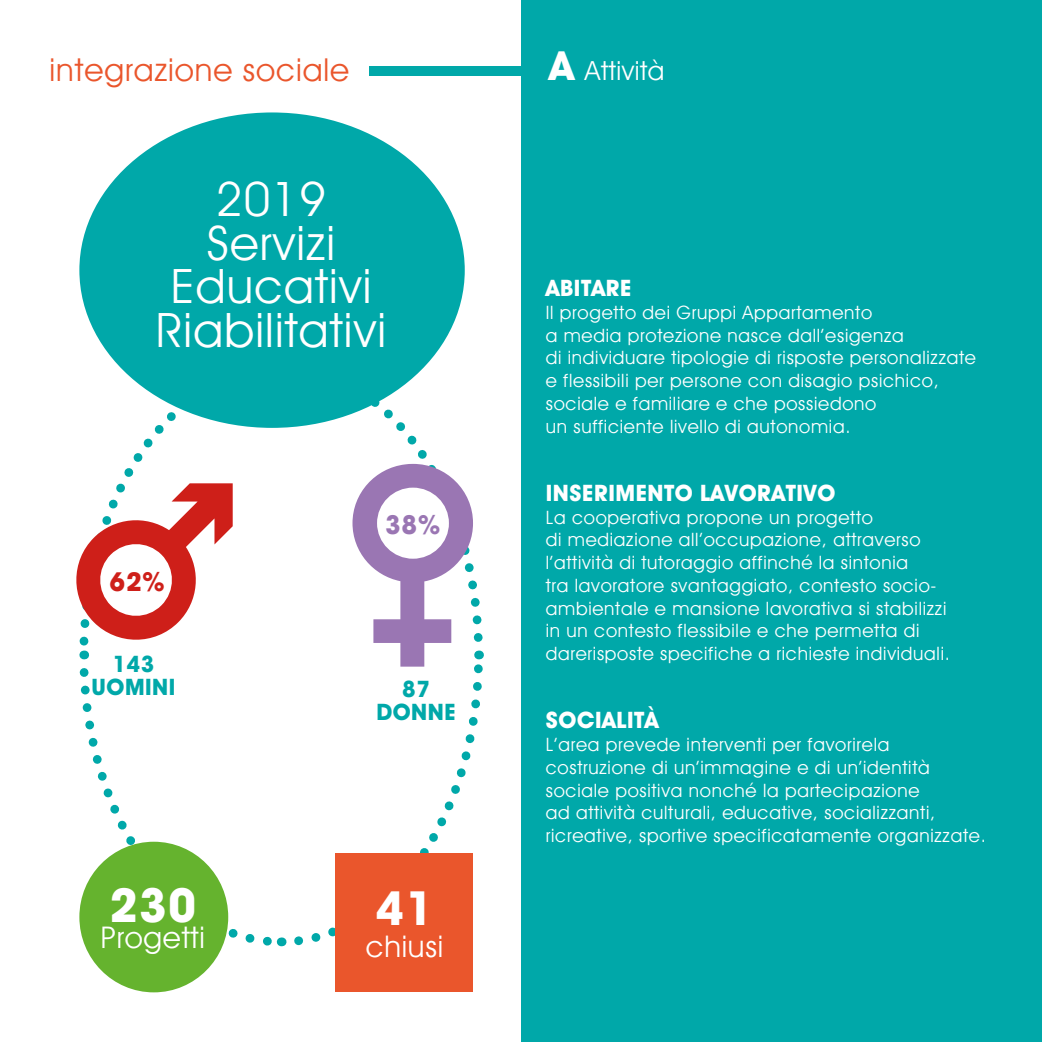
<style>
.page{position:relative;width:1042px;height:1042px;background:#fff}
.page>*{position:absolute;margin:0;border:0;box-sizing:border-box;transform-origin:0 0}
.t1{font:47.25px/43.8px "Avant Guard Regular SWFTE";letter-spacing:.025em;color:#fff;text-align:center}
.t2{font:47.25px "Avant Guard Bold SWFTE";color:#fff}
.t3{font:31.5px "Avant Guard Regular SWFTE";letter-spacing:.03em;color:#ea562c}
.t4{font:29.75px "Avant Guard Regular SWFTE";letter-spacing:.025em;color:#fff}
.t5{font:26.25px "Avant Guard Regular SWFTE";letter-spacing:.02em;color:#fff}
.t6{font:26.25px "Avant Guard Bold SWFTE";color:#9a76b3}
.t7{font:26.25px "Avant Guard Bold SWFTE";color:#ce1f19}
.t8{font:22.75px "Avant Guard Bold SWFTE";letter-spacing:.025em;color:#fff}
.t9{font:22.75px/22.8px "Avant Guard Bold SWFTE";letter-spacing:.025em;color:#00a8a9;text-align:center}
.t10{font:18.38px/22.8px "Avant Guard Regular SWFTE";letter-spacing:.04em;color:#fff}
.s1{font-family:"Avant Guard Bold SWFTE";font-size:40.25px}
</style>
<div class="page">
<div style="left:370px;top:67px;width:466px;height:9px;background:#00a8a9"></div>
<div style="left:521px;top:0;width:521px;height:1042px;background:#00a8a9"></div>
<svg style="left:294px;top:655px;width:190px;height:295px"></svg>
<svg style="left:287px;top:359px;width:196px;height:283px"></svg>
<svg style="left:113px;top:360px;width:144px;height:117px"></svg>
<svg style="left:79px;top:668px;width:203px;height:283px"></svg>
<div style="left:79px;top:112px;width:386px;height:316px;background:#00a8a9;border-radius:50%"></div>
<div style="left:79px;top:842px;width:149px;height:150px;background:#65b32e;border-radius:50%"></div>
<div style="left:336px;top:853px;width:137px;height:139px;background:#ea562c"></div>
<svg style="left:352px;top:464px;width:127px;height:202px"></svg>
<svg style="left:76px;top:483px;width:157px;height:176px"></svg>
<h2 class="t3" style="left:50px;top:50px;width:301px">integrazione sociale</h2>
<h3 class="t5" style="left:549px;top:55px;width:116px"><span class="s1">A</span> Attività</h3>
<h1 class="t1" style="left:156px;top:177px;width:231px">2019<br>Servizi<br>Educativi<br>Riabilitativi</h1>
<h3 class="t7" style="left:110px;top:566px;width:57px">62%</h3>
<p class="t9" style="left:91px;top:652px;width:85px">143<br>UOMINI</p>
<h1 class="t2" style="left:109px;top:876px;width:88px">230</h1>
<h3 class="t4" style="left:101px;top:919px;width:105px">Progetti</h3>
<h3 class="t6" style="left:385px;top:508px;width:57px">38%</h3>
<p class="t9" style="left:376px;top:677px;width:81px">87<br>DONNE</p>
<h1 class="t2" style="left:376px;top:879px;width:59px">41</h1>
<h3 class="t4" style="left:366px;top:928px;width:79px">chiusi</h3>
<p class="t8" style="left:546px;top:274px;width:87px">ABITARE</p>
<p class="t10" style="left:546px;top:301px;width:432px">Il progetto dei Gruppi Appartamento<br>a media protezione nasce dall’esigenza<br>di individuare tipologie di risposte personalizzate e flessibili per persone con disagio psichico, sociale e familiare e che possiedono<br>un sufficiente livello di autonomia.</p>
<p class="t8" style="left:546px;top:479px;width:22px">INSERIMENTO</p>
<p class="t8" style="left:700px;top:479px;width:53px">LAVORATI</p>
<p class="t8" style="left:803px;top:479px;width:29px">VO</p>
<p class="t10" style="left:546px;top:505px;width:406px">La cooperativa propone un progetto<br>di mediazione all’occupazione, attraverso l’attività di tutoraggio affinché la sintonia<br>tra lavoratore svantaggiato, contesto socio&shy;ambientale e mansione lavorativa si stabilizzi in un contesto flessibile e che permetta di darerisposte specifiche a richieste individuali.</p>
<p class="t8" style="left:546px;top:706px;width:114px">SOCIALITÀ</p>
<p class="t10" style="left:546px;top:733px;width:441px">L’area prevede interventi per favorirela costruzione di un’immagine e di un’identità sociale positiva nonché la partecipazione<br>ad attività culturali, educative, socializzanti, ricreative, sportive specificatamente organizzate.</p>
</div>
